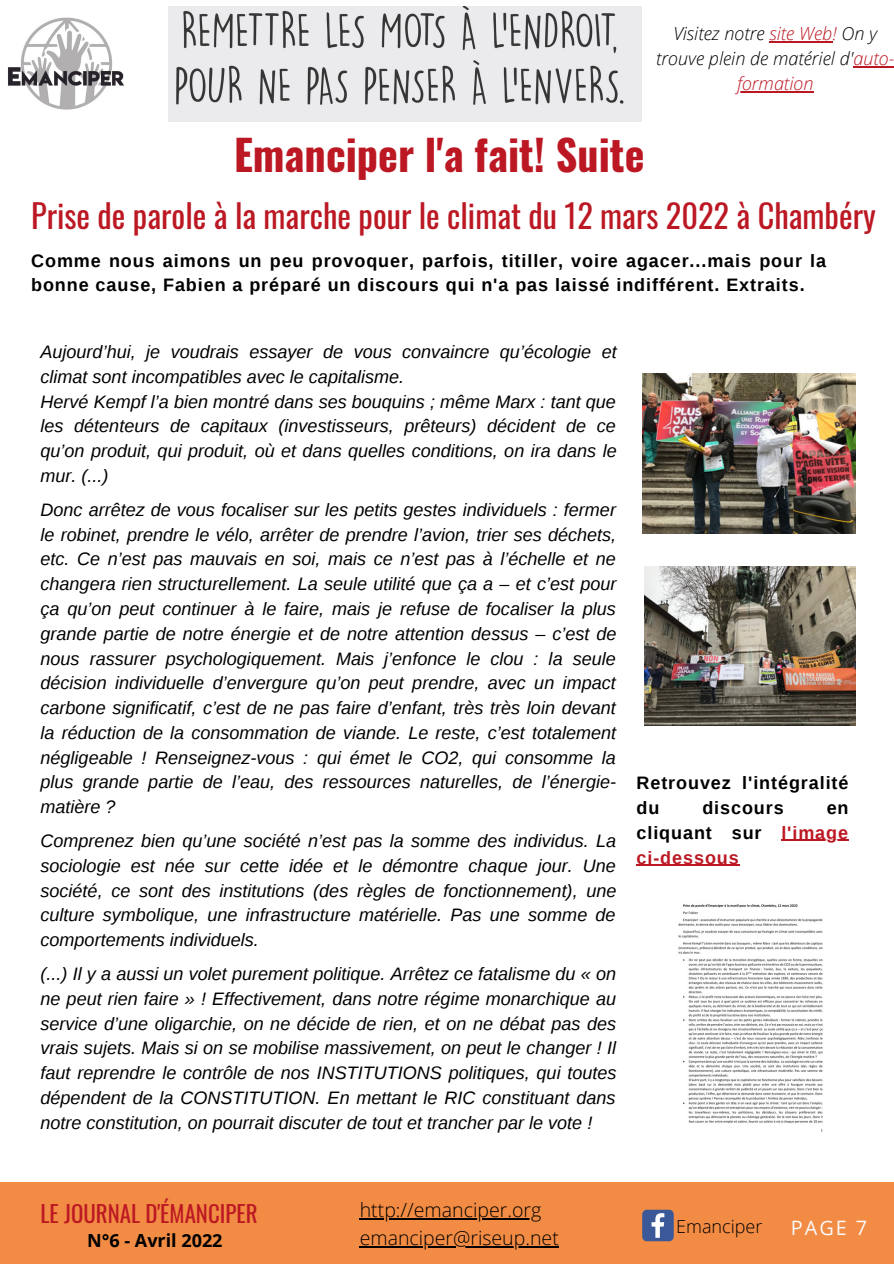
<style>
.page{position:relative;width:894px;height:1264px;background:#fff}
.page>*{position:absolute;margin:0;border:0;box-sizing:border-box;transform-origin:0 0}
.t1{font:700 42.15px "Oswald";color:#bc1823}
.t2{font:32.4px "Oswald";color:#bc1823}
.t3{font:22.8px "Oswald";color:#bc1823}
.t4{font:19.8px "Forum";letter-spacing:.1em;color:#fafafa}
.t5{font:19.8px "Open Sans";color:#fafafa}
.t6{font:300 19.5px "Open Sans";color:#000}
.t7{font:italic 18px/24.8px "Liberation Sans";color:#000;text-align:justify}
.t8{font:700 18px/24.8px "Liberation Sans";letter-spacing:.05em;color:#000}
.t9{font:italic 300 18px/24.8px "Open Sans";color:#000;text-align:center}
.t10{font:700 18px/24.8px "Liberation Sans";letter-spacing:.05em;color:#bc1823;text-align:justify}
.t11{font:700 18px "Open Sans";color:#000}
.t12{font:300 18px "Open Sans";color:#000}
.s1{color:#bc1823}
.s2{color:#000}
</style>
<div class="page">
<div style="left:0;top:1182px;width:893px;height:81px;background:#f28b43"></div>
<img style="left:168px;top:7px;width:473px;height:115px">
<img style="left:8px;top:17px;width:116px;height:93px">
<svg style="left:642px;top:1209px;width:31px;height:32px"></svg>
<img style="left:642px;top:373px;width:212px;height:160px">
<img style="left:644px;top:566px;width:211px;height:159px">
<img style="left:678px;top:904px;width:145px;height:228px">
<hr style="left:359px;top:1218px;width:182px;height:1px;background:#000">
<hr style="left:359px;top:1246px;width:199px;height:1px;background:#000">
<hr style="left:769px;top:42px;width:63px;height:1px;background:#bc1823">
<hr style="left:853px;top:66px;width:40px;height:1px;background:#bc1823">
<hr style="left:736px;top:91px;width:77px;height:1px;background:#bc1823">
<hr style="left:781px;top:839px;width:67px;height:2px;background:#bc1823">
<hr style="left:636px;top:864px;width:103px;height:1px;background:#bc1823">
<p class="t9" style="left:656px;top:21px;width:239px">Visitez notre <span class="s1">site Web!</span> On y trouve plein de matériel d'<span class="s1">auto&shy;formation</span></p>
<p class="t1" style="left:234px;top:121px;width:412px">Emanciper l'a fait! Suite</p>
<p class="t2" style="left:31px;top:190px;width:845px">Prise de parole à la marche pour le climat du 12 mars 2022 à Chambéry</p>
<p class="t8" style="left:31px;top:248px;width:796px">Comme nous aimons un peu provoquer, parfois, titiller, voire agacer...mais pour la bonne cause, Fabien a préparé un discours qui n'a pas laissé indifférent. Extraits.</p>
<p class="t7" style="left:41px;top:339px;width:577px">Aujourd’hui, je voudrais essayer de vous convaincre qu’écologie et climat sont incompatibles avec le capitalisme.</p>
<p class="t7" style="left:41px;top:389px;width:577px">Hervé Kempf l’a bien montré dans ses bouquins ; même Marx : tant que les détenteurs de capitaux (investisseurs, prêteurs) décident de ce qu’on produit, qui produit, où et dans quelles conditions, on ira dans le mur. (...)</p>
<p class="t7" style="left:41px;top:497px;width:577px">Donc arrêtez de vous focaliser sur les petits gestes individuels : fermer le robinet, prendre le vélo, arrêter de prendre l’avion, trier ses déchets, etc. Ce n’est pas mauvais en soi, mais ce n’est pas à l’échelle et ne changera rien structurellement. La seule utilité que ça a – et c’est pour ça qu’on peut continuer à le faire, mais je refuse de focaliser la plus grande partie de notre énergie et de notre attention dessus – c’est de nous rassurer psychologiquement. Mais j’enfonce le clou : la seule décision individuelle d’envergure qu’on peut prendre, avec un impact carbone significatif, c’est de ne pas faire d’enfant, très très loin devant la réduction de la consommation de viande. Le reste, c’est totalement négligeable ! Renseignez-vous : qui émet le CO2, qui consomme la plus grande partie de l’eau, des ressources naturelles, de l’énergie&shy;matière ?</p>
<p class="t7" style="left:41px;top:828px;width:577px">Comprenez bien qu’une société n’est pas la somme des individus. La sociologie est née sur cette idée et le démontre chaque jour. Une société, ce sont des institutions (des règles de fonctionnement), une culture symbolique, une infrastructure matérielle. Pas une somme de comportements individuels.</p>
<p class="t7" style="left:41px;top:961px;width:577px">(...) Il y a aussi un volet purement politique. Arrêtez ce fatalisme du « on ne peut rien faire » ! Effectivement, dans notre régime monarchique au service d’une oligarchie, on ne décide de rien, et on ne débat pas des vrais sujets. Mais si on se mobilise massivement, on peut le changer ! Il faut reprendre le contrôle de nos INSTITUTIONS politiques, qui toutes dépendent de la CONSTITUTION. En mettant le RIC constituant dans notre constitution, on pourrait discuter de tout et trancher par le vote !</p>
<p class="t8" style="left:636px;top:770px;width:213px">Retrouvez l'intégralité du</p>
<p class="t8" style="left:702px;top:795px;width:83px">discours</p>
<p class="t10" style="left:636px;top:795px;width:213px;text-indent:190px"><span class="s2">en cliquant sur</span> l'image ci-dessous</p>
<p class="t3" style="left:41px;top:1195px;width:218px">LE JOURNAL D'ÉMANCIPER</p>
<p class="t11" style="left:87px;top:1227px;width:137px">N°6 - Avril 2022</p>
<p class="t6" style="left:359px;top:1196px;width:183px">http://emanciper.org</p>
<p class="t6" style="left:359px;top:1224px;width:200px">emanciper@riseup.net</p>
<p class="t12" style="left:676px;top:1213px;width:88px">Emanciper</p>
<p class="t4" style="left:788px;top:1212px;width:81px">PAGE 02</p>
<p class="t5" style="left:790px;top:1213px;width:78px">PAGE 7</p>
</div>
